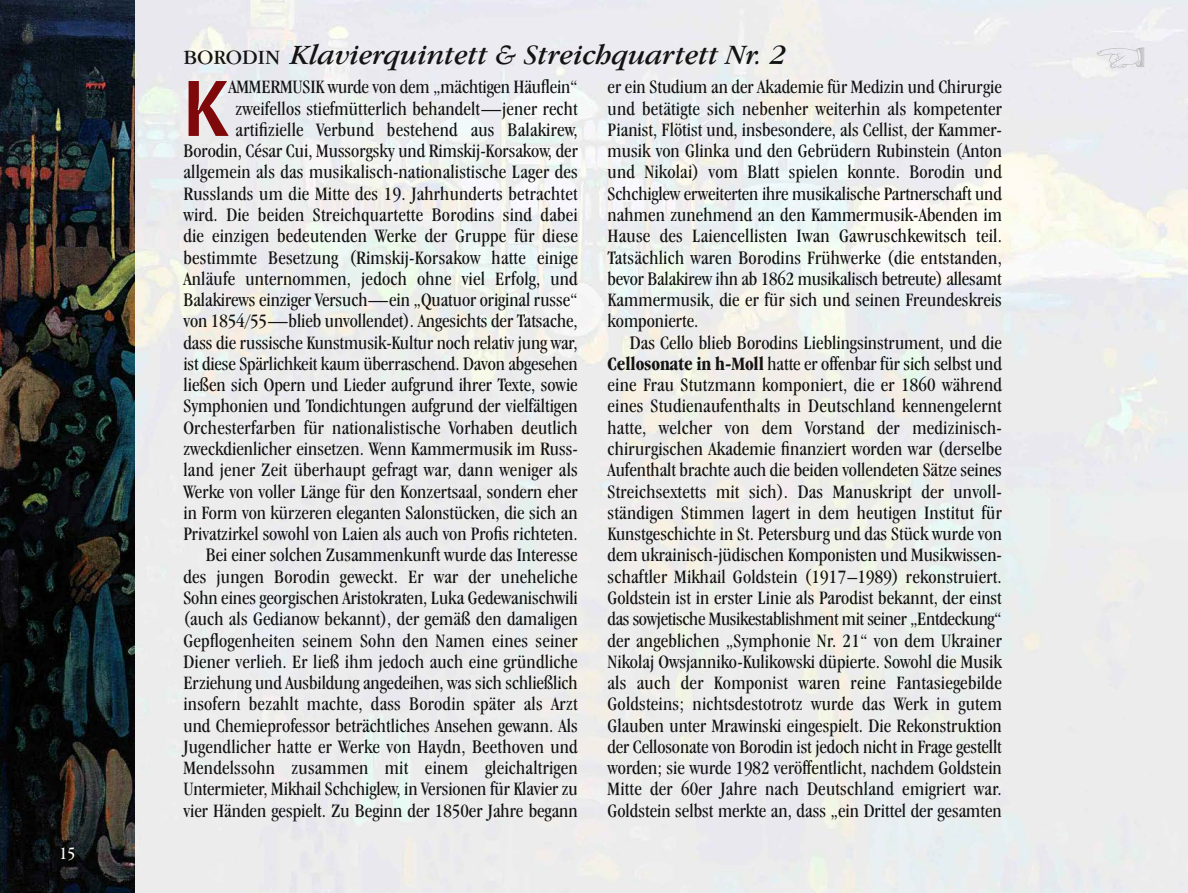
<style>
.page{position:relative;width:1188px;height:893px;background:#fff}
.page>*{position:absolute;margin:0;border:0;box-sizing:border-box;transform-origin:0 0}
.t1{font:74.1px "Bell Centennial BT Name And Number";color:#7f080a}
.t2{font:italic 28.8px "Garamond IT Cby BT";color:#141313}
.t3{font:condensed 19.65px/21.3px "Garamond IT Cby BT";color:#141313;text-align:justify}
.t4{font:condensed 18px "Garamond IT Cby BT";color:#fff}
.s1{font-style:normal;font-size:21px}
.s2{font-weight:700}
</style>
<div class="page">
<img style="left:0;top:0;width:135px;height:893px">
<svg style="left:1097px;top:47px;width:47px;height:22px"></svg>
<p class="t4" style="left:60px;top:846px;width:17px">15</p>
<h2 class="t2" style="left:183px;top:44px;width:604px"><span class="s1">BORODIN</span> Klavierquintett &amp; Streichquartett Nr. 2</h2>
<h1 class="t1" style="left:183px;top:81px;width:47px">K</h1>
<p class="t3" style="left:183px;top:78px;width:396px;text-align:right">AMMERMUSIK wurde von dem „mächtigen Häuflein“ zweifellos stiefmütterlich behandelt—jener recht artifizielle Verbund bestehend aus Balakirew, Borodin, César Cui, Mussorgsky und Rimskij-Korsakow, der allgemein als das musikalisch-nationalistische Lager des Russlands um die Mitte des 19. Jahrhunderts betrachtet wird. Die beiden Streichquartette Borodins sind dabei die einzigen bedeutenden Werke der Gruppe für diese bestimmte Besetzung (Rimskij-Korsakow hatte einige Anläufe unternommen, jedoch ohne viel Erfolg, und Balakirews einziger Versuch—ein „Quatuor original russe“ von 1854/55—blieb unvollendet). Angesichts der Tatsache, dass die russische Kunstmusik-Kultur noch relativ jung war, ist diese Spärlichkeit kaum überraschend. Davon abgesehen ließen sich Opern und Lieder aufgrund ihrer Texte, sowie Symphonien und Tondichtungen aufgrund der vielfältigen Orchesterfarben für nationalistische Vorhaben deutlich zweck dienlicher einsetzen. Wenn Kammermusik im Russ - land jener Zeit überhaupt gefragt war, dann weniger als Werke von voller Länge für den Konzertsaal, sondern eher in Form von kürzeren eleganten Salonstücken, die sich an Privatzirkel sowohl von Laien als auch von Profis richteten.<br>Bei einer solchen Zusammenkunft wurde das Interesse des jungen Borodin geweckt. Er war der uneheliche Sohn eines georgischen Aristokraten, Luka Gedewanischwili (auch als Gedianow bekannt), der gemäß den damaligen Gepflogen heiten seinem Sohn den Namen eines seiner Diener verlieh. Er ließ ihm jedoch auch eine gründliche Erziehung und Ausbildung angedeihen, was sich schließlich insofern bezahlt machte, dass Borodin später als Arzt und Chemie professor beträchtliches Ansehen gewann. Als Jugend licher hatte er Werke von Haydn, Beethoven und Mendelssohn zusammen mit einem gleichaltrigen Untermieter, Mikhail Schchiglew, in Versionen für Klavier zu vier Händen gespielt. Zu Beginn der 1850er Jahre begann</p>
<p class="t3" style="left:608px;top:78px;width:396px">er ein Studium an der Akademie für Medizin und Chirurgie und betätigte sich nebenher weiterhin als kompetenter Pianist, Flötist und, insbesondere, als Cellist, der Kammer - musik von Glinka und den Gebrüdern Rubinstein (Anton und Nikolai) vom Blatt spielen konnte. Borodin und Schchiglew erweiterten ihre musikalische Partnerschaft und nahmen zunehmend an den Kammermusik-Abenden im Hause des Laiencellisten Iwan Gawruschkewitsch teil.<br>Tatsächlich waren Borodins Frühwerke (die entstanden, bevor Balakirew ihn ab 1862 musikalisch betreute) allesamt Kammermusik, die er für sich und seinen Freundeskreis komponierte.</p>
<p class="t3" style="left:607px;top:333px;width:396px;text-indent:22px">Das Cello blieb Borodins Lieblingsinstrument, und die <span class="s2">Cellosonate in h-Moll</span> hatte er offenbar für sich selbst und eine Frau Stutzmann komponiert, die er 1860 während eines Studienaufenthalts in Deutschland kennengelernt hatte, welcher von dem Vorstand der medizinisch&shy;chirurgischen Akademie finanziert worden war (derselbe Aufenthalt brachte auch die beiden vollendeten Sätze seines Streichsextetts mit sich). Das Manuskript der unvoll - ständigen Stimmen lagert in dem heutigen Institut für Kunstgeschichte in St. Petersburg und das Stück wurde von dem ukrainisch-jüdischen Komponisten und Musik wissen - schaftler Mikhail Goldstein (1917–1989) rekonstruiert.<br>Goldstein ist in erster Linie als Parodist bekannt, der einst das sowjetische Musikestablishment mit seiner „Entdeckung“ der angeblichen „Symphonie Nr. 21“ von dem Ukrainer Nikolaj Owsjanniko-Kulikowski düpierte. Sowohl die Musik als auch der Komponist waren reine Fantasiegebilde Goldsteins; nichtsdestotrotz wurde das Werk in gutem Glauben unter Mrawinski eingespielt. Die Rekonstruktion der Cellosonate von Borodin ist jedoch nicht in Frage gestellt worden; sie wurde 1982 veröffentlicht, nachdem Goldstein Mitte der 60er Jahre nach Deutschland emigriert war.<br>Goldstein selbst merkte an, dass „ein Drittel der gesamten</p>
</div>
